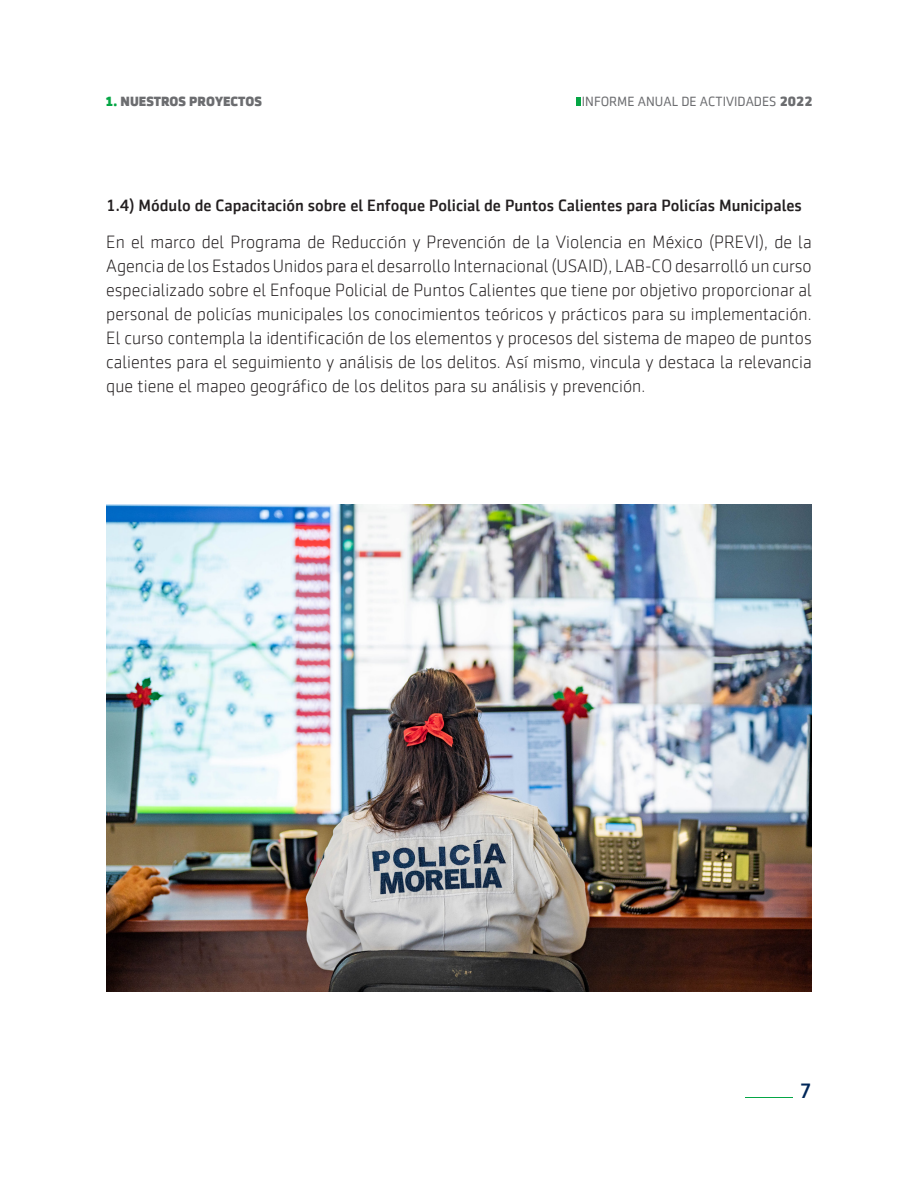
<style>
.page{position:relative;width:918px;height:1188px;background:#fff}
.page>*{position:absolute;margin:0;border:0;box-sizing:border-box;transform-origin:0 0}
.t1{font:500 21px "Sentico Sans DT";color:#002759}
.t2{font:300 18px/24px "Sentico Sans DT";color:#231f20;text-align:justify}
.TOC_Heading{font:500 16.5px "Sentico Sans DT";color:#231f20}
.t3{font:13.5px "Sentico Sans DT";color:#6c6d70}
.t4{font:800 13.5px "Sentico Sans DT";color:#6c6d70}
.s1{color:#05a645}
.s2{font-weight:800}
</style>
<div class="page">
<svg style="left:576px;top:97px;width:4px;height:9px"></svg>
<img style="left:106px;top:504px;width:706px;height:487px">
<hr style="left:745px;top:1097px;width:48px;height:1px;background:#05a645">
<p class="t4" style="left:105px;top:93px;width:158px"><span class="s1">1.</span> NUESTROS PROYECTOS</p>
<p class="t3" style="left:582px;top:94px;width:232px">INFORME ANUAL DE ACTIVIDADES <span class="s2">2022</span></p>
<p class="TOC_Heading" style="left:106px;top:196px;width:697px">1.4) Módulo de Capacitación sobre el Enfoque Policial de Puntos Calientes para Policías Municipales</p>
<p class="t2" style="left:106px;top:230px;width:707px">En el marco del Programa de Reducción y Prevención de la Violencia en México (PREVI), de la Agencia de los Estados Unidos para el desarrollo Internacional (USAID), LAB-CO desarrolló un curso especializado sobre el Enfoque Policial de Puntos Calientes que tiene por objetivo proporcionar al personal de policías municipales los conocimientos teóricos y prácticos para su implementación.<br>El curso contempla la identificación de los elementos y procesos del sistema de mapeo de puntos calientes para el seguimiento y análisis de los delitos. Así mismo, vincula y destaca la relevancia que tiene el mapeo geográfico de los delitos para su análisis y prevención.</p>
<p class="t1" style="left:800px;top:1079px;width:14px">7</p>
</div>
